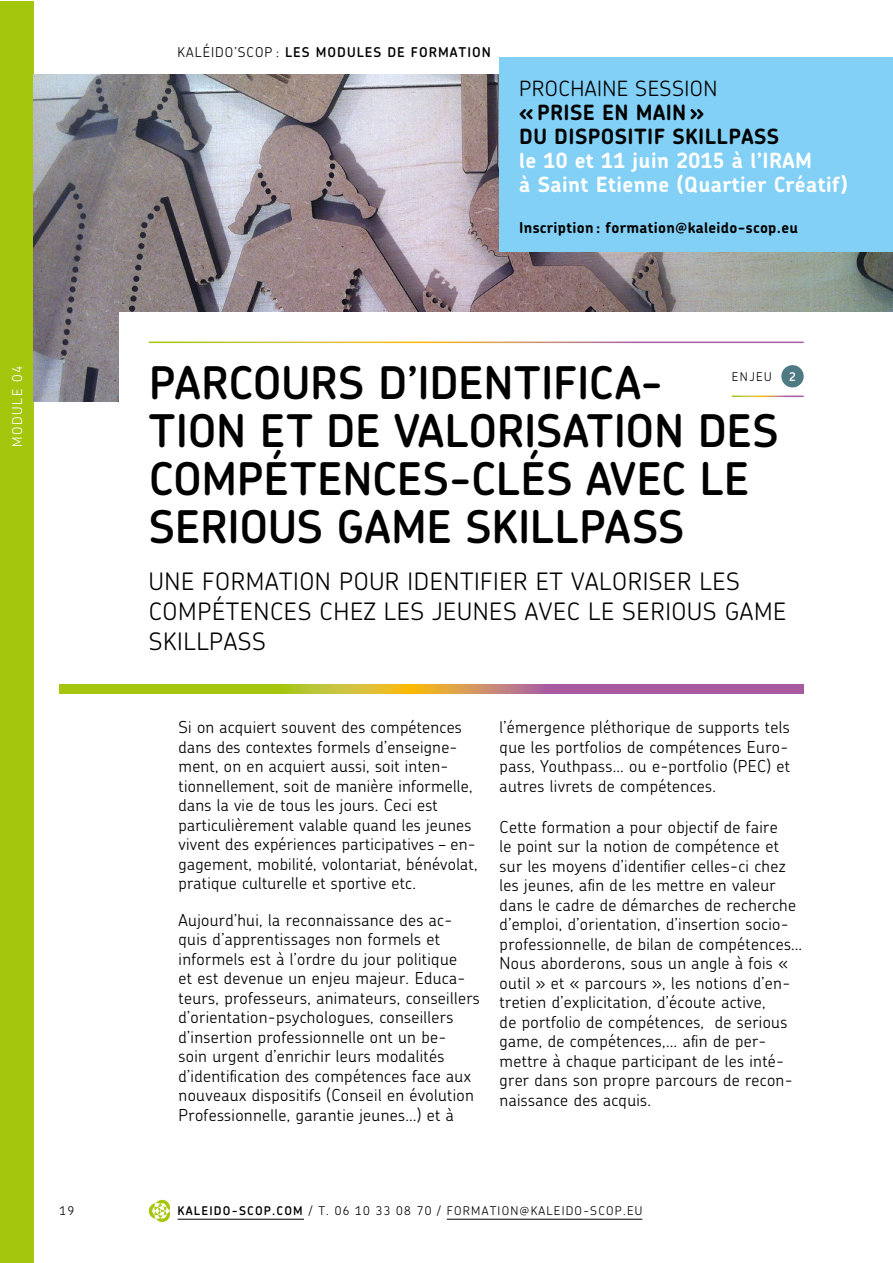
<style>
.page{position:relative;width:893px;height:1263px;background:#fff}
.page>*{position:absolute;margin:0;border:0;box-sizing:border-box;transform-origin:0 0}
.t1{font:600 45px/48px "Chevin";letter-spacing:-.005em;color:#000}
.t2{font:300 24px/30px "Chevin";letter-spacing:.025em;color:#000}
.t3{font:700 21px/24px "Chevin";letter-spacing:.02em;color:#fff}
.t4{font:700 21px/24px "Chevin";letter-spacing:.02em;color:#000}
.t5{font:300 21px "Chevin";letter-spacing:.02em;color:#000}
.t6{font:300 16.5px/19.5px "Chevin";letter-spacing:.02em;color:#000}
.t7{font:700 15px "Chevin";letter-spacing:.02em;color:#000}
.t8{font:600 13.5px "Chevin";letter-spacing:.075em;color:#000}
.t9{font:300 13.5px "Chevin";letter-spacing:.115em;color:#fff}
.t10{font:300 12px "Chevin";letter-spacing:.1em;color:#000}
.t11{font:600 12px "Chevin";color:#fff}
.s1{font-weight:300}
.s2{font-weight:600}
</style>
<div class="page">
<div style="left:0;top:1px;width:33px;height:1262px;background:#a4c60d"></div>
<img style="left:33px;top:74px;width:859px;height:328px">
<svg style="left:60px;top:685px;width:744px;height:8px;background:#b59654"></svg>
<div style="left:119px;top:313px;width:773px;height:97px;background:#fff"></div>
<div style="left:500px;top:57px;width:392px;height:194px;background:#82d0f5"></div>
<div style="left:781px;top:365px;width:23px;height:22px;background:#4f7a84;border-radius:50%"></div>
<hr style="left:178px;top:1219px;width:126px;height:1px;background:#000">
<hr style="left:447px;top:1219px;width:195px;height:1px;background:#000">
<svg style="left:149px;top:1200px;width:21px;height:22px"></svg>
<p class="t8" style="left:178px;top:44px;width:315px"><span class="s1">KALÉIDO’SCOP :</span> LES MODULES DE FORMATION</p>
<p class="t5" style="left:519px;top:74px;width:200px">PROCHAINE SESSION</p>
<p class="t4" style="left:519px;top:99px;width:261px">«PRISE EN MAIN»<br>DU DISPOSITIF SKILLPASS</p>
<p class="t3" style="left:519px;top:147px;width:330px">le 10 et 11 juin 2015 à l’IRAM<br>à Saint Etienne (Quartier Créatif)</p>
<p class="t7" style="left:519px;top:217px;width:280px">Inscription : formation@kaleido-scop.eu</p>
<p class="t9" style="left:9px;top:447px;width:83px;rotate:-90deg">MODULE 04</p>
<h1 class="t1" style="left:149px;top:358px;width:631px">PARCOURS D’IDENTIFICA-<br>TION ET DE VALORISATION DES<br>COMPÉTENCES-CLÉS AVEC LE<br>SERIOUS GAME SKILLPASS</h1>
<h2 class="t2" style="left:149px;top:566px;width:639px">UNE FORMATION POUR IDENTIFIER ET VALORISER LES<br>COMPÉTENCES CHEZ LES JEUNES AVEC LE SERIOUS GAME<br>SKILLPASS</h2>
<p class="t10" style="left:732px;top:369px;width:41px">ENJEU</p>
<p class="t11" style="left:789px;top:369px;width:8px">2</p>
<p class="t6" style="left:179px;top:717px;width:301px">Si on acquiert souvent des compétences dans des contextes formels d’enseigne&shy;ment, on en acquiert aussi, soit inten&shy;tionnellement, soit de manière informelle, dans la vie de tous les jours. Ceci est particulièrement valable quand les jeunes vivent des expériences participatives – en&shy;gagement, mobilité, volontariat, bénévolat, pratique culturelle et sportive etc.</p>
<p class="t6" style="left:179px;top:910px;width:303px">Aujourd’hui, la reconnaissance des ac&shy;quis d’apprentissages non formels et informels est à l’ordre du jour politique<br>et est devenue un enjeu majeur. Educa&shy;teurs, professeurs, animateurs, conseillers d’orientation-psychologues, conseillers d’insertion professionnelle ont un be-<br>soin urgent d’enrichir leurs modalités d’identification des compétences face aux nouveaux dispositifs (Conseil en évolution Professionnelle, garantie jeunes…) et à</p>
<p class="t6" style="left:500px;top:717px;width:292px;text-align:justify">l’émergence pléthorique de supports tels que les portfolios de compétences Euro&shy;pass, Youthpass… ou e-portfolio (PEC) et autres livrets de compétences.</p>
<p class="t6" style="left:500px;top:817px;width:304px">Cette formation a pour objectif de faire<br>le point sur la notion de compétence et sur les moyens d’identifier celles-ci chez les jeunes, afin de les mettre en valeur dans le cadre de démarches de recherche d’emploi, d’orientation, d’insertion socio&shy;professionnelle, de bilan de compétences… Nous aborderons, sous un angle à fois « outil » et « parcours », les notions d’en&shy;tretien d’explicitation, d’écoute active,<br>de portfolio de compétences, de serious game, de compétences,… afin de per&shy;mettre à chaque participant de les inté&shy;grer dans son propre parcours de recon&shy;naissance des acquis.</p>
<p class="t10" style="left:60px;top:1203px;width:16px">19</p>
<p class="t10" style="left:178px;top:1203px;width:466px"><span class="s2">KALEIDO-SCOP.COM</span> / T. 06 10 33 08 70 / FORMATION@KALEIDO-SCOP.EU</p>
</div>
